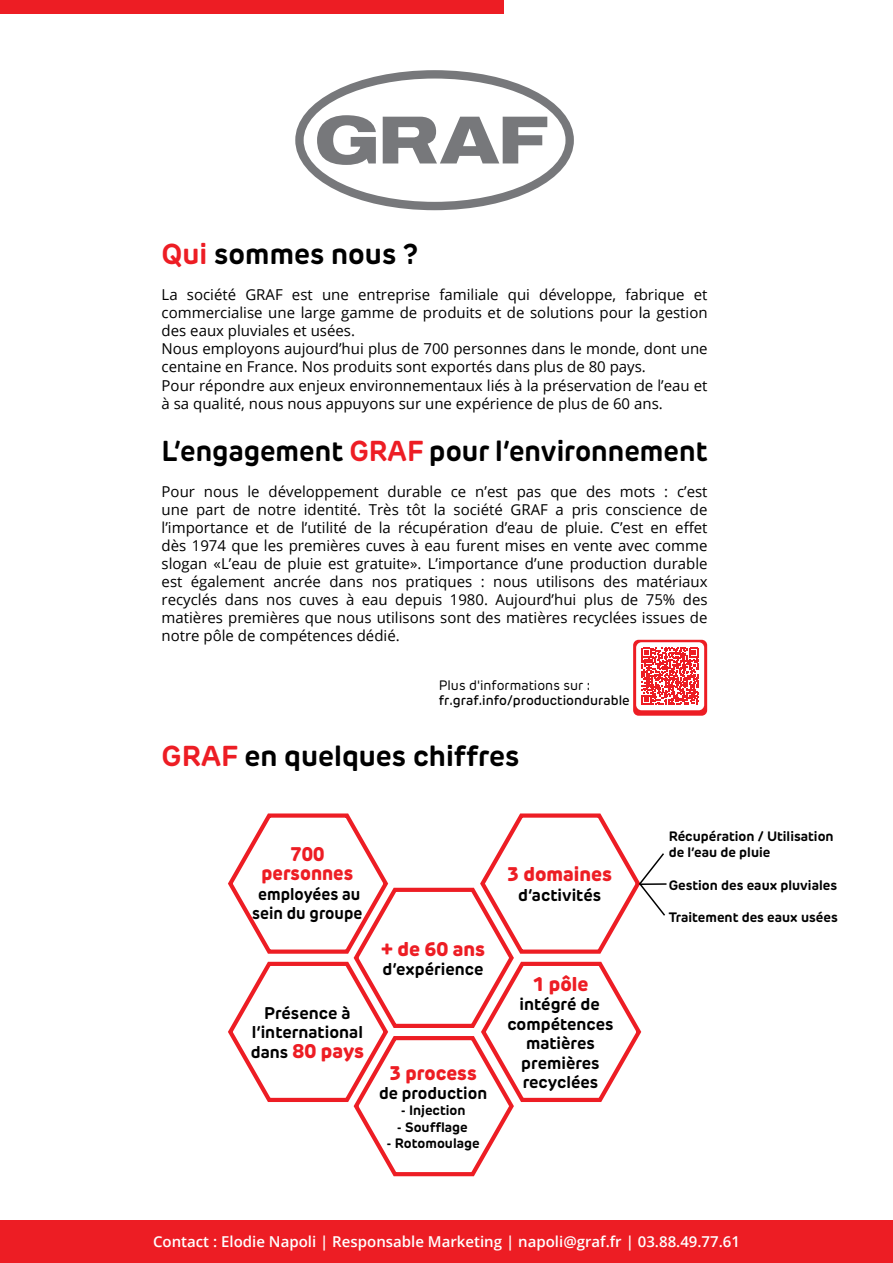
<style>
.page{position:relative;width:893px;height:1263px;background:#fff}
.page>*{position:absolute;margin:0;border:0;box-sizing:border-box;transform-origin:0 0}
.t1{font:700 28.5px "New Rubrik Edge";color:#000}
.t2{font:800 19.5px "New Rubrik Edge";color:#ed1d24}
.t3{font:800 19.5px/19.5px "New Rubrik Edge";color:#ed1d24;text-align:center;scale:.95 1}
.t4{font:700 16.8px/19.5px "New Rubrik Edge";color:#000;text-align:center}
.t5{font:700 16.8px/19.5px "New Rubrik Edge";color:#000;text-align:center;scale:.95 1}
.t6{font:15px/18px "Open Sans";color:#000}
.t7{font:600 15px "Open Sans";color:#fff}
.t8{font:700 13.5px/16.2px "New Rubrik Edge";color:#000}
.t9{font:500 13.5px "New Rubrik Edge";color:#000}
.t10{font:13.5px "New Rubrik Edge";color:#000}
.s1{color:#ed1d24}
.s2{font-weight:700;font-size:16.8px;color:#000}
</style>
<div class="page">
<div style="left:0;top:1220px;width:893px;height:43px;background:#ed1d24"></div>
<div style="left:0;top:0;width:504px;height:14px;background:#ed1d24"></div>
<svg style="left:295px;top:70px;width:279px;height:140px"></svg>
<svg style="left:633px;top:640px;width:74px;height:76px"></svg>
<div style="left:636px;top:642px;width:68px;height:68px;background:#fff;border-radius:5px"></div>
<svg style="left:642px;top:648px;width:57px;height:57px"></svg>
<svg style="left:228px;top:813px;width:439px;height:364px"></svg>
<hr style="left:640px;top:883px;width:26px;height:2px;background:#000">
<h1 class="t1" style="left:162px;top:237px;width:258px"><span class="s1">Qui</span> sommes nous ?</h1>
<p class="t6" style="left:162px;top:286px;width:547px">La société GRAF est une entreprise familiale qui développe, fabrique et commercialise une large gamme de produits et de solutions pour la gestion des eaux pluviales et usées.<br>Nous employons aujourd’hui plus de 700 personnes dans le monde, dont une centaine en France. Nos produits sont exportés dans plus de 80 pays.<br>Pour répondre aux enjeux environnementaux liés à la préservation de l’eau et à sa qualité, nous nous appuyons sur une expérience de plus de 60 ans.</p>
<h1 class="t1" style="left:162px;top:433px;width:547px">L’engagement <span class="s1">GRAF</span> pour l’environnement</h1>
<p class="t6" style="left:162px;top:482px;width:547px;text-align:justify">Pour nous le développement durable ce n’est pas que des mots : c’est une part de notre identité. Très tôt la société GRAF a pris conscience de l’importance et de l’utilité de la récupération d’eau de pluie. C’est en effet dès 1974 que les premières cuves à eau furent mises en vente avec comme slogan «L’eau de pluie est gratuite». L’importance d’une production durable est également ancrée dans nos pratiques : nous utilisons des matériaux recyclés dans nos cuves à eau depuis 1980. Aujourd’hui plus de 75% des matières premières que nous utilisons sont des matières recyclées issues de notre pôle de compétences dédié.</p>
<p class="t10" style="left:439px;top:677px;width:153px">Plus d'informations sur :</p>
<p class="t9" style="left:439px;top:692px;width:192px">fr.graf.info/productiondurable</p>
<h1 class="t1" style="left:162px;top:738px;width:359px"><span class="s1">GRAF</span> en quelques chiffres</h1>
<h2 class="t3" style="left:262px;top:844px;width:98px">700 personnes</h2>
<p class="t5" style="left:252px;top:884px;width:117px">employées au sein du groupe</p>
<p class="t4" style="left:252px;top:1003px;width:113px">Présence à l’international</p>
<h2 class="t2" style="left:251px;top:1038px;width:115px"><span class="s2">dans</span> 80 pays</h2>
<h2 class="t2" style="left:381px;top:936px;width:105px">+ de 60 ans</h2>
<p class="t4" style="left:383px;top:959px;width:103px">d’expérience</p>
<h2 class="t2" style="left:389px;top:1060px;width:89px">3 process</h2>
<p class="t4" style="left:379px;top:1083px;width:110px">de production</p>
<p class="t8" style="left:401px;top:1102px;width:66px">- Injection</p>
<p class="t8" style="left:397px;top:1119px;width:72px">- Soufflage</p>
<p class="t8" style="left:387px;top:1135px;width:95px">- Rotomoulage</p>
<h2 class="t2" style="left:507px;top:862px;width:107px">3 domaines</h2>
<p class="t4" style="left:518px;top:885px;width:85px">d’activités</p>
<h2 class="t2" style="left:532px;top:971px;width:58px">1 pôle</h2>
<p class="t4" style="left:507px;top:994px;width:108px">intégré de compétences matières premières recyclées</p>
<p class="t8" style="left:669px;top:828px;width:167px">Récupération / Utilisation de l’eau de pluie</p>
<p class="t8" style="left:669px;top:877px;width:170px">Gestion des eaux pluviales</p>
<p class="t8" style="left:669px;top:909px;width:171px">Traitement des eaux usées</p>
<p class="t7" style="left:153px;top:1232px;width:588px">Contact : Elodie Napoli | Responsable Marketing | napoli@graf.fr | 03.88.49.77.61</p>
</div>
